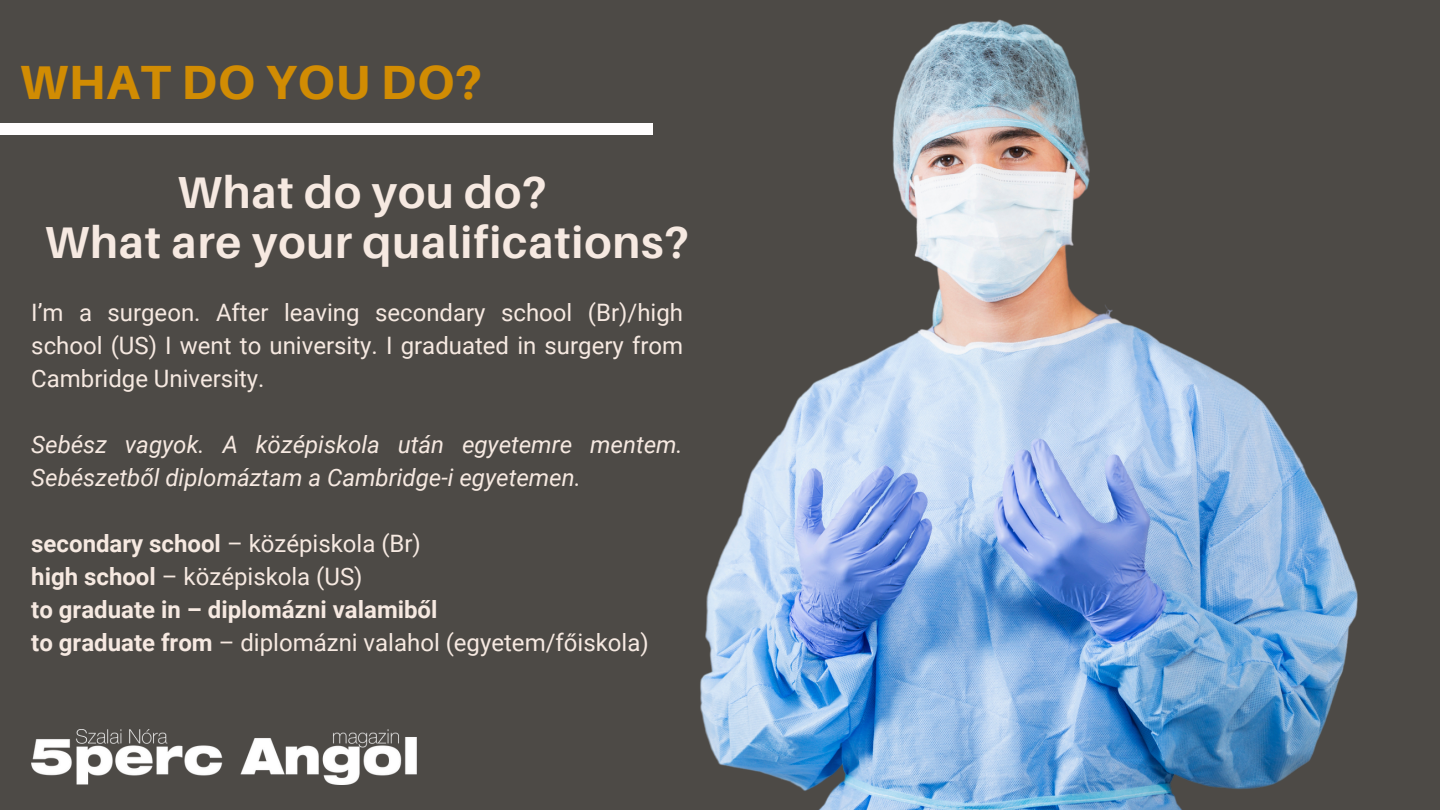
<style>
.page{position:relative;width:1440px;height:810px;background:#4d4a46}
.page>*{position:absolute;margin:0;border:0;box-sizing:border-box;transform-origin:0 0}
.t1{font:800 48px "Aileron";letter-spacing:.02em;color:#d18c03}
.t2{font:700 44.9px/49.8px "Aileron";letter-spacing:.02em;color:#f6e9e1;text-align:center}
.t3{font:700 24px/33px "Roboto";color:#f6e9e1}
.t4{font:24px/33px "Roboto";color:#f6e9e1;text-align:justify}
.t5{font:italic 24px/33px "Roboto";color:#f6e9e1}
.s1{font-weight:400}
</style>
<div class="page">
<div style="left:0;top:123px;width:652px;height:11px;background:#fffdfd"></div>
<img style="left:31px;top:729px;width:385px;height:56px">
<img style="left:499px;top:19px;width:859px;height:791px">
<h1 class="t1" style="left:20px;top:52px;width:464px">WHAT DO YOU DO?</h1>
<h2 class="t2" style="left:45px;top:166px;width:646px">What do you do?<br>What are your qualifications?</h2>
<p class="t4" style="left:31px;top:296px;width:653px">I’m a surgeon. After leaving secondary school (Br)/high school (US) I went to university. I graduated in surgery from Cambridge University.</p>
<p class="t5" style="left:31px;top:428px;width:653px">Sebész vagyok. A középiskola után egyetemre mentem.<br>Sebészetből diplomáztam a Cambridge-i egyetemen.</p>
<p class="t3" style="left:31px;top:527px;width:619px">secondary school <span class="s1">– középiskola (Br)<br></span>high school <span class="s1">– középiskola (US)<br></span>to graduate in – diplomázni valamiből<br>to graduate from <span class="s1">– diplomázni valahol (egyetem/főiskola)</span></p>
</div>
